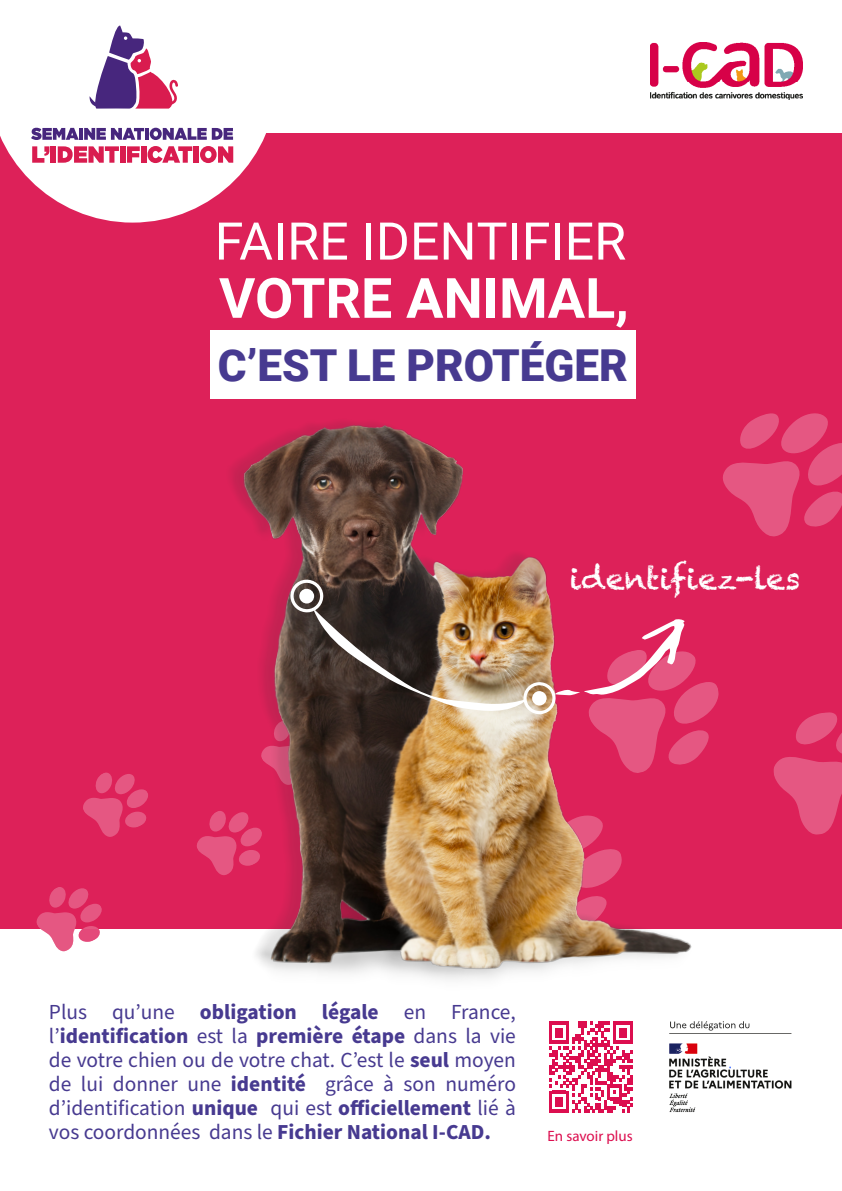
<style>
.page{position:relative;width:842px;height:1191px;background:#fff}
.page>*{position:absolute;margin:0;border:0;box-sizing:border-box;transform-origin:0 0}
.t1{font:700 55.6px "Roboto";color:#fff}
.t2{font:52px "Roboto";color:#fff}
.t3{font:900 44px "Roboto";color:#473a90}
.t4{font:30.1px "Chalkduster";color:#fff}
.t5{font:21.4px/24px "Source Sans Pro";color:#473a90;text-align:justify}
.t6{font:15px "Myriad Pro";color:#dc0e4f}
.s1{font-weight:700}
</style>
<div class="page">
<div style="left:0;top:133px;width:842px;height:795px;background:#dd2159"></div>
<svg style="left:83px;top:772px;width:65px;height:65px"></svg>
<svg style="left:36px;top:887px;width:67px;height:64px"></svg>
<svg style="left:735px;top:413px;width:107px;height:124px"></svg>
<svg style="left:773px;top:712px;width:69px;height:123px"></svg>
<img style="left:650px;top:43px;width:153px;height:57px">
<img style="left:195px;top:422px;width:540px;height:558px">
<svg style="left:0;top:127px;width:266px;height:96px;fill:#fff"></svg>
<svg style="left:89px;top:25px;width:89px;height:84px"></svg>
<svg style="left:31px;top:128px;width:113px;height:12px"></svg>
<hr style="left:145px;top:128px;width:4px;height:12px;background:#47267d">
<svg style="left:150px;top:128px;width:83px;height:12px"></svg>
<svg style="left:32px;top:146px;width:17px;height:17px"></svg>
<div style="left:51px;top:146px;width:5px;height:17px;background:#d91c4f"></div>
<svg style="left:58px;top:146px;width:61px;height:17px"></svg>
<div style="left:120px;top:146px;width:5px;height:17px;background:#d91c4f"></div>
<svg style="left:127px;top:146px;width:13px;height:17px"></svg>
<div style="left:141px;top:146px;width:5px;height:17px;background:#d91c4f"></div>
<svg style="left:148px;top:146px;width:44px;height:17px"></svg>
<div style="left:193px;top:146px;width:6px;height:17px;background:#d91c4f"></div>
<svg style="left:200px;top:146px;width:33px;height:17px"></svg>
<div style="left:210px;top:330px;width:426px;height:68px;background:#fff"></div>
<svg style="left:549px;top:1021px;width:84px;height:91px"></svg>
<img style="left:669px;top:1022px;width:123px;height:91px">
<img style="left:261px;top:579px;width:459px;height:206px">
<p class="t2" style="left:215px;top:205px;width:413px">FAIRE IDENTIFIER</p>
<p class="t1" style="left:219px;top:259px;width:411px">VOTRE ANIMAL,</p>
<p class="t3" style="left:218px;top:334px;width:411px">C’EST LE PROTÉGER</p>
<h3 class="t4" style="left:570px;top:561px;width:232px">identifiez-les</h3>
<p class="t5" style="left:49px;top:1000px;width:468px">Plus qu’une <span class="s1">obligation légale</span> en France, l’<span class="s1">identification</span> est la <span class="s1">première étape</span> dans la vie de votre chien ou de votre chat. C’est le <span class="s1">seul</span> moyen de lui donner une <span class="s1">identité</span> grâce à son numéro d’identification <span class="s1">unique</span> qui est <span class="s1">officiellement</span> lié à vos coordonnées dans le <span class="s1">Fichier National I-CAD.</span></p>
<p class="t6" style="left:548px;top:1126px;width:87px">En savoir plus</p>
</div>
